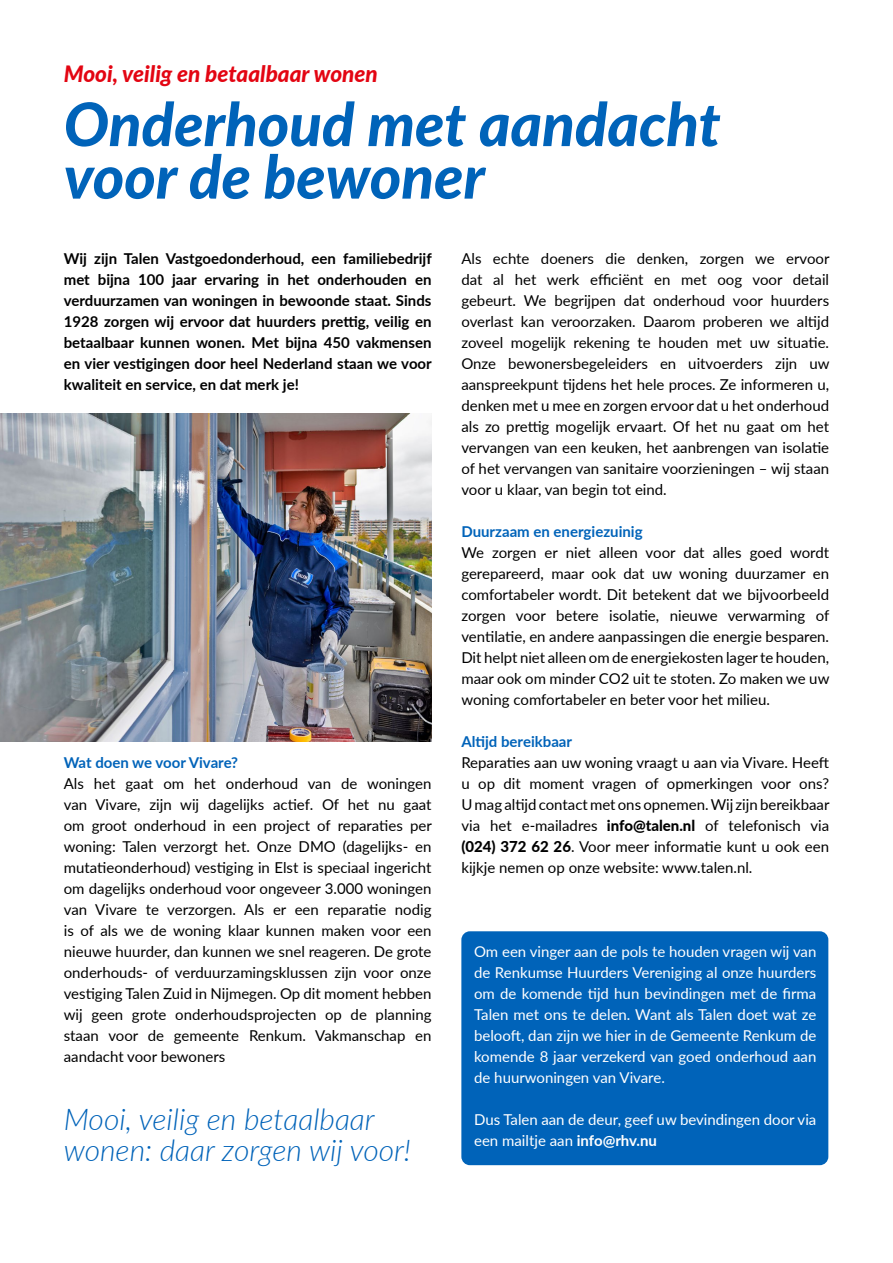
<style>
.page{position:relative;width:893px;height:1263px;background:#fff}
.page>*{position:absolute;margin:0;border:0;box-sizing:border-box;transform-origin:0 0}
.t1{font:italic 800 60px/52.5px "Lato";color:#0063b9}
.t2{font:italic 300 30px/31.5px "Lato";color:#0063b9}
.t3{font:italic 800 22.5px "Lato";color:#e30512}
.t4{font:15px/21px "Lato";color:#000;text-align:justify}
.t5{font:15px/21px "Lato";color:#fff;text-align:justify}
.t6{font:700 15px/21px "Lato";color:#000;text-align:justify}
.t7{font:700 15px "Lato";color:#0063b9}
.s1{font-weight:800}
.s2{font-weight:700}
</style>
<div class="page">
<hr style="left:892px;top:466px;width:1px;height:797px;background:#eaf6fe">
<div style="left:461px;top:931px;width:367px;height:234px;background:#0063b9;border-radius:9px"></div>
<img style="left:0;top:414px;width:432px;height:327px">
<h3 class="t3" style="left:64px;top:57px;width:316px">Mooi, veilig en betaalbaar wonen</h3>
<h1 class="t1" style="left:64px;top:95px;width:658px">Onderhoud met aandacht voor de bewoner</h1>
<p class="t6" style="left:64px;top:247px;width:369px">Wij zijn Talen Vastgoedonderhoud, een familiebedrijf met bijna 100 jaar ervaring in het onderhouden en verduurzamen van woningen in bewoonde staat. Sinds 1928 zorgen wij ervoor dat huurders prettig, veilig en betaalbaar kunnen wonen. Met bijna 450 vakmensen en vier vestigingen door heel Nederland staan we voor kwaliteit en service, en dat merk je!</p>
<p class="t7" style="left:64px;top:752px;width:176px">Wat doen we voor Vivare?</p>
<p class="t4" style="left:64px;top:772px;width:370px">Als het gaat om het onderhoud van de woningen van Vivare, zijn wij dagelijks actief. Of het nu gaat om groot onderhoud in een project of reparaties per woning: Talen verzorgt het. Onze DMO (dagelijks- en mutatieonderhoud) vestiging in Elst is speciaal ingericht om dagelijks onderhoud voor ongeveer 3.000 woningen van Vivare te verzorgen. Als er een reparatie nodig is of als we de woning klaar kunnen maken voor een nieuwe huurder, dan kunnen we snel reageren. De grote onderhouds- of verduurzamingsklussen zijn voor onze vestiging Talen Zuid in Nijmegen. Op dit moment hebben wij geen grote onderhoudsprojecten op de planning staan voor de gemeente Renkum. Vakmanschap en aandacht voor bewoners</p>
<h2 class="t2" style="left:64px;top:1102px;width:349px">Mooi, veilig en betaalbaar wonen: daar zorgen wij voor!</h2>
<p class="t4" style="left:461px;top:247px;width:370px">Als echte doeners die denken, zorgen we ervoor dat al het werk efficiënt en met oog voor detail gebeurt. We begrijpen dat onderhoud voor huurders overlast kan veroorzaken. Daarom proberen we altijd zoveel mogelijk rekening te houden met uw situatie.<br>Onze bewonersbegeleiders en uitvoerders zijn uw aanspreekpunt tijdens het hele proces. Ze informeren u, denken met u mee en zorgen ervoor dat u het onderhoud als zo prettig mogelijk ervaart. Of het nu gaat om het vervangen van een keuken, het aanbrengen van isolatie of het vervangen van sanitaire voorzieningen – wij staan voor u klaar, van begin tot eind.</p>
<p class="t7" style="left:461px;top:521px;width:183px">Duurzaam en energiezuinig</p>
<p class="t4" style="left:461px;top:541px;width:370px">We zorgen er niet alleen voor dat alles goed wordt gerepareerd, maar ook dat uw woning duurzamer en comfortabeler wordt. Dit betekent dat we bijvoorbeeld zorgen voor betere isolatie, nieuwe verwarming of ventilatie, en andere aanpassingen die energie besparen.<br>Dit helpt niet alleen om de energiekosten lager te houden, maar ook om minder CO2 uit te stoten. Zo maken we uw woning comfortabeler en beter voor het milieu.</p>
<p class="t7" style="left:461px;top:731px;width:112px">Altijd bereikbaar</p>
<p class="t4" style="left:461px;top:751px;width:370px">Reparaties aan uw woning vraagt u aan via Vivare. Heeft u op dit moment vragen of opmerkingen voor ons?<br>U mag altijd contact met ons opnemen. Wij zijn bereikbaar via het e-mailadres <span class="s1">info@talen.nl</span> of telefonisch via <span class="s1">(024) 372 62 26</span>. Voor meer informatie kunt u ook een kijkje nemen op onze website: www.talen.nl.</p>
<p class="t5" style="left:474px;top:940px;width:344px">Om een vinger aan de pols te houden vragen wij van de Renkumse Huurders Vereniging al onze huurders om de komende tijd hun bevindingen met de firma Talen met ons te delen. Want als Talen doet wat ze belooft, dan zijn we hier in de Gemeente Renkum de komende 8 jaar verzekerd van goed onderhoud aan de huurwoningen van Vivare.</p>
<p class="t5" style="left:474px;top:1108px;width:344px">Dus Talen aan de deur, geef uw bevindingen door via een mailtje aan <span class="s2">info@rhv.nu</span></p>
</div>
